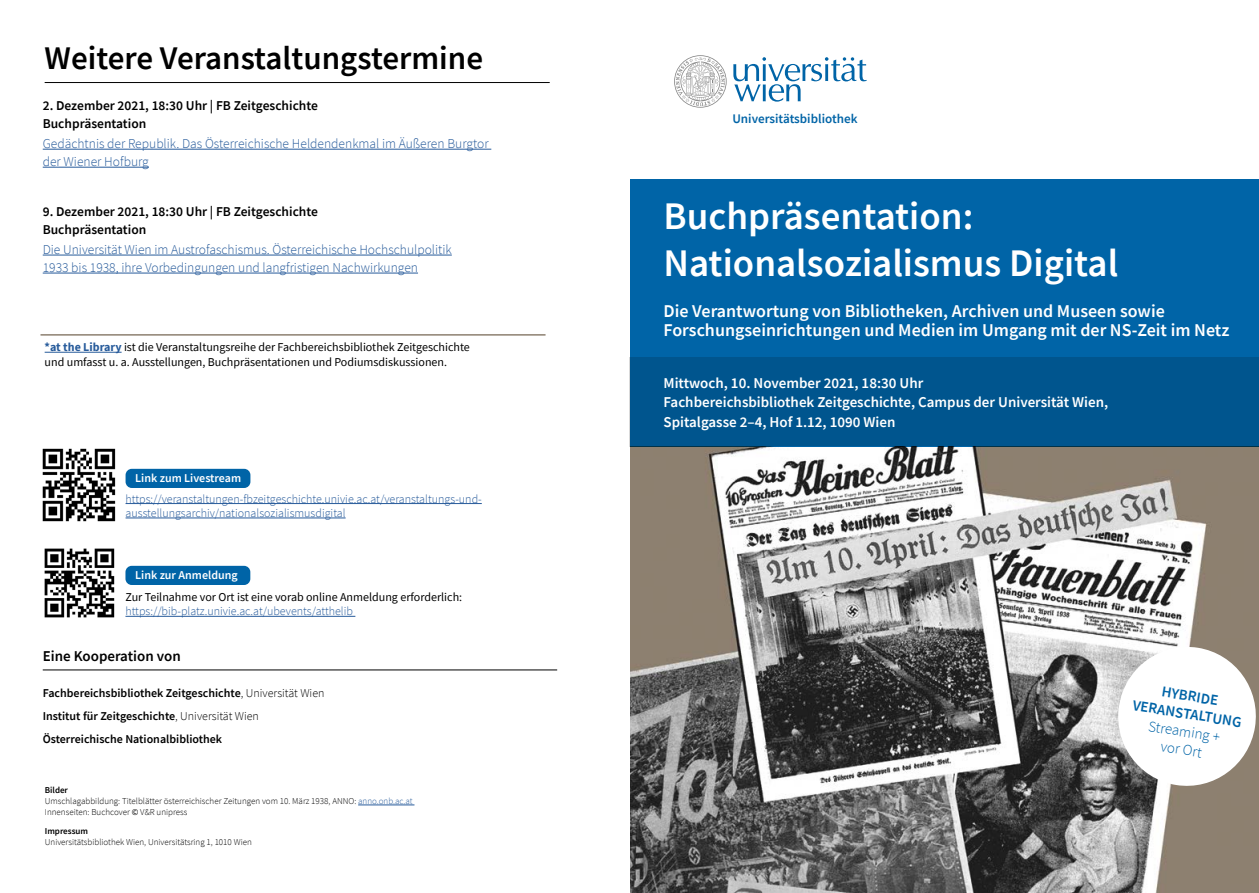
<style>
.page{position:relative;width:1259px;height:893px;background:#fff}
.page>*{position:absolute;margin:0;border:0;box-sizing:border-box;transform-origin:0 0}
.t1{font:600 39px/46.8px "Source Sans Pro";color:#fff}
.t2{font:600 33px "Source Sans Pro";color:#000}
.t3{font:600 18px/19.5px "Source Sans Pro";color:#fff}
.t4{font:600 15px/19.5px "Source Sans Pro";color:#fff}
.t5{font:600 15px/18px "Source Sans Pro";color:#0064a7;text-align:center}
.t6{font:600 15px "Source Sans Pro";color:#000}
.t7{font:300 15px/18px "Source Sans Pro";color:#0064a7;text-align:center}
.t8{font:300 13.5px/18px "Source Sans Pro";color:#275b9b}
.t9{font:600 13.5px/18px "Source Sans Pro";color:#000}
.t10{font:600 13.05px "Source Sans Pro";color:#0064a7}
.t11{font:12px/14.4px "Source Sans Pro";color:#000}
.t12{font:300 12px/14.4px "Source Sans Pro";color:#275b9b}
.t13{font:600 12px/23px "Source Sans Pro";color:#000}
.t14{font:600 12px "Source Sans Pro";color:#fff}
.t15{font:300 9px/10.8px "Source Sans Pro";color:#000}
.t16{font:600 9px "Source Sans Pro";color:#000}
.s1{font-weight:700;color:#275b9b}
.s2{font-weight:300}
.s3{font-weight:600}
.s4{color:#275b9b}
.s5{font-weight:400}
</style>
<div class="page">
<img style="left:630px;top:446px;width:629px;height:447px">
<hr style="left:45px;top:82px;width:505px;height:1px;background:#000">
<div style="left:630px;top:179px;width:629px;height:267px;background:linear-gradient(to bottom,#0069af,#00558e)"></div>
<hr style="left:358px;top:805px;width:56px;height:1px;background:#275b9b">
<hr style="left:43px;top:149px;width:448px;height:1px;background:#275b9b">
<hr style="left:43px;top:167px;width:106px;height:1px;background:#275b9b">
<hr style="left:43px;top:255px;width:409px;height:1px;background:#275b9b">
<hr style="left:43px;top:273px;width:375px;height:1px;background:#275b9b">
<svg style="left:674px;top:55px;width:52px;height:53px"></svg>
<svg style="left:733px;top:57px;width:133px;height:45px"></svg>
<svg style="left:1113px;top:642px;width:146px;height:149px"></svg>
<hr style="left:43px;top:670px;width:514px;height:1px;background:#000">
<hr style="left:125px;top:616px;width:230px;height:1px;background:#275b9b">
<hr style="left:45px;top:352px;width:77px;height:1px;background:#275b9b">
<div style="left:126px;top:469px;width:124px;height:19px;background:#0064a7;border-radius:6px"></div>
<hr style="left:40px;top:334px;width:505px;height:2px;background:#8d8070">
<div style="left:125px;top:566px;width:125px;height:19px;background:#0064a7;border-radius:6px"></div>
<hr style="left:126px;top:503px;width:356px;height:1px;background:#275b9b">
<hr style="left:126px;top:518px;width:220px;height:1px;background:#275b9b">
<img style="left:44px;top:548px;width:71px;height:70px">
<img style="left:42px;top:448px;width:74px;height:74px">
<h2 class="t2" style="left:45px;top:37px;width:440px">Weitere Veranstaltungstermine</h2>
<p class="t9" style="left:43px;top:96px;width:277px">2. Dezember 2021, 18:30 Uhr | FB Zeitgeschichte<br>Buchpräsentation</p>
<p class="t8" style="left:43px;top:135px;width:447px">Gedächtnis der Republik. Das Österreichische Heldendenkmal im Äußeren Burgtor der Wiener Hofburg</p>
<p class="t9" style="left:43px;top:202px;width:277px">9. Dezember 2021, 18:30 Uhr | FB Zeitgeschichte<br>Buchpräsentation</p>
<p class="t8" style="left:43px;top:241px;width:410px">Die Universität Wien im Austrofaschismus. Österreichische Hochschulpolitik<br>1933 bis 1938, ihre Vorbedingungen und langfristigen Nachwirkungen</p>
<p class="t11" style="left:45px;top:340px;width:427px"><span class="s1">*at the Library</span> ist die Veranstaltungsreihe der Fachbereichsbibliothek Zeitgeschichte und umfasst u. a. Ausstellungen, Buchpräsentationen und Podiumsdiskussionen.</p>
<p class="t14" style="left:135px;top:470px;width:107px">Link zum Livestream</p>
<p class="t12" style="left:126px;top:491px;width:358px">https://veranstaltungen-fbzeitgeschichte.univie.ac.at/veranstaltungs-und&shy;ausstellungsarchiv/nationalsozialismusdigital</p>
<p class="t14" style="left:135px;top:567px;width:104px">Link zur Anmeldung</p>
<p class="t11" style="left:125px;top:590px;width:338px">Zur Teilnahme vor Ort ist eine vorab online Anmeldung erforderlich:</p>
<p class="t12" style="left:125px;top:604px;width:229px">https://bib-platz.univie.ac.at/ubevents/atthelib</p>
<p class="t6" style="left:43px;top:646px;width:139px">Eine Kooperation von</p>
<p class="t13" style="left:43px;top:681px;width:283px">Fachbereichsbibliothek Zeitgeschichte<span class="s2">, Universität Wien<br></span>Institut für Zeitgeschichte<span class="s2">, Universität Wien<br></span>Österreichische Nationalbibliothek</p>
<p class="t15" style="left:45px;top:785px;width:369px"><span class="s3">Bilder<br></span>Umschlagabbildung: Titelblätter österreichischer Zeitungen vom 10. März 1938, ANNO: <span class="s4">anno.onb.ac.at<br></span>Innenseiten: Buchcover <span class="s5">©</span> V&amp;R unipress</p>
<p class="t16" style="left:45px;top:825px;width:45px">Impressum</p>
<p class="t15" style="left:45px;top:837px;width:208px">Universitätsbibliothek Wien, Universitätsring 1, 1010 Wien</p>
<p class="t10" style="left:732px;top:110px;width:127px">Universitätsbibliothek</p>
<h1 class="t1" style="left:663px;top:192px;width:456px">Buchpräsentation:<br>Nationalsozialismus Digital</h1>
<h3 class="t3" style="left:663px;top:301px;width:567px">Die Verantwortung von Bibliotheken, Archiven und Museen sowie<br>Forschungseinrichtungen und Medien im Umgang mit der NS-Zeit im Netz</h3>
<p class="t4" style="left:663px;top:373px;width:446px">Mittwoch, 10. November 2021, 18:30 Uhr<br>Fachbereichsbibliothek Zeitgeschichte, Campus der Universität Wien,<br>Spitalgasse 2–4, Hof 1.12, 1090 Wien</p>
<p class="t5" style="left:1137px;top:678px;width:111px;rotate:9deg">HYBRIDE<br>VERANSTALTUNG</p>
<p class="t7" style="left:1150px;top:717px;width:74px;rotate:9deg">Streaming + vor Ort</p>
</div>
